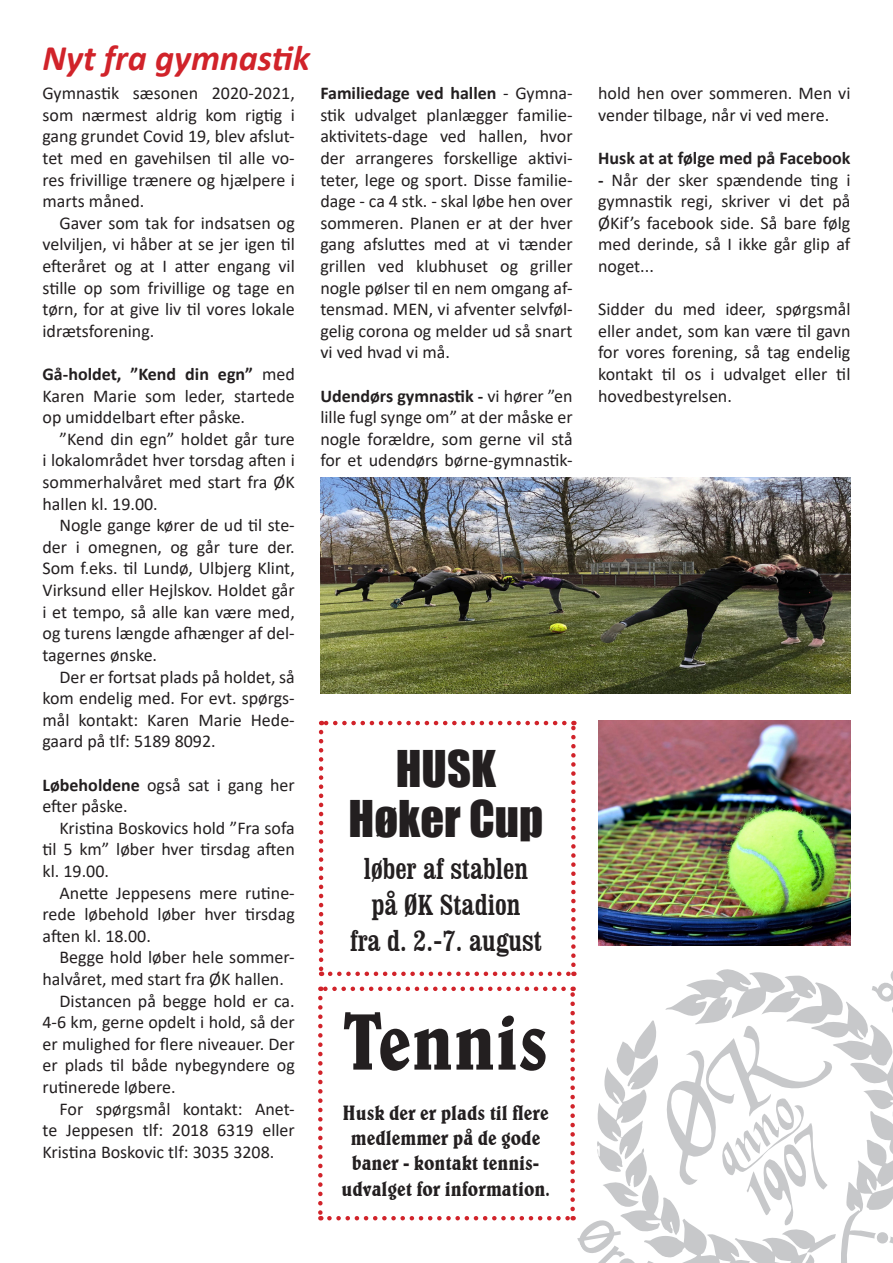
<style>
.page{position:relative;width:893px;height:1263px;background:#fff}
.page>*{position:absolute;margin:0;border:0;box-sizing:border-box;transform-origin:0 0}
.t1{font:condensed 81px "Belwe BT";color:#231f20}
.t2{font:46.5px/49.8px "Impact";color:#231f20;text-align:center}
.t3{font:italic 700 36px "Calibri";color:#d1232a}
.t4{font:condensed 30px/36px "Clarendon BT";color:#231f20;text-align:center}
.t5{font:condensed 21px/25.2px "Belwe BT";color:#231f20;text-align:center}
.t6{font:18px/21.6px "Calibri";color:#231f20;text-align:justify}
.t7{font:700 18px "Calibri";color:#231f20}
.s1{font-weight:700}
</style>
<div class="page">
<img style="left:320px;top:478px;width:530px;height:215px">
<svg style="left:318px;top:721px;width:575px;height:542px"></svg>
<p class="t3" style="left:43px;top:32px;width:269px">Nyt fra gymnastik</p>
<p class="t6" style="left:43px;top:82px;width:254px">Gymnastik sæsonen 2020-2021, som nærmest aldrig kom rigtig i gang grundet Covid 19, blev afslut&shy;tet med en gavehilsen til alle vo&shy;res frivillige trænere og hjælpere i marts måned.</p>
<p class="t6" style="left:43px;top:212px;width:254px;text-indent:17px">Gaver som tak for indsatsen og velviljen, vi håber at se jer igen til efteråret og at I atter engang vil stille op som frivillige og tage en tørn, for at give liv til vores lokale idrætsforening.</p>
<p class="t6" style="left:43px;top:363px;width:254px"><span class="s1">Gå-holdet, ”Kend din egn”</span> med Karen Marie som leder, startede op umiddelbart efter påske.</p>
<p class="t6" style="left:43px;top:428px;width:254px;text-indent:17px">”Kend din egn” holdet går ture i lokalområdet hver torsdag aften i sommerhalvåret med start fra ØK hallen kl. 19.00.</p>
<p class="t6" style="left:43px;top:514px;width:254px;text-indent:17px">Nogle gange kører de ud til ste&shy;der i omegnen, og går ture der.<br>Som f.eks. til Lundø, Ulbjerg Klint, Virksund eller Hejlskov. Holdet går i et tempo, så alle kan være med, og turens længde afhænger af del&shy;tagernes ønske.</p>
<p class="t6" style="left:43px;top:665px;width:254px;text-indent:17px">Der er fortsat plads på holdet, så kom endelig med. For evt. spørgs&shy;mål kontakt: Karen Marie Hede&shy;gaard på tlf: 5189 8092.</p>
<p class="t6" style="left:43px;top:773px;width:254px"><span class="s1">Løbeholdene</span> også sat i gang her efter påske.</p>
<p class="t6" style="left:43px;top:816px;width:254px;text-indent:17px">Kristina Boskovics hold ”Fra sofa til 5 km” løber hver tirsdag aften kl. 19.00.</p>
<p class="t6" style="left:43px;top:881px;width:254px;text-indent:17px">Anette Jeppesens mere rutine&shy;rede løbehold løber hver tirsdag aften kl. 18.00.</p>
<p class="t6" style="left:43px;top:946px;width:254px;text-indent:17px">Begge hold løber hele sommer&shy;halvåret, med start fra ØK hallen.</p>
<p class="t6" style="left:43px;top:989px;width:254px;text-indent:17px">Distancen på begge hold er ca.<br>4-6 km, gerne opdelt i hold, så der er mulighed for flere niveauer. Der er plads til både nybegyndere og rutinerede løbere.</p>
<p class="t6" style="left:43px;top:1097px;width:254px;text-indent:17px">For spørgsmål kontakt: Anet&shy;te Jeppesen tlf: 2018 6319 eller Kristina Boskovic tlf: 3035 3208.</p>
<p class="t6" style="left:320px;top:82px;width:254px"><span class="s1">Familiedage ved hallen</span> - Gymna&shy;stik udvalget planlægger familie&shy;aktivitets-dage ved hallen, hvor der arrangeres forskellige aktivi&shy;teter, lege og sport. Disse familie&shy;dage - ca 4 stk. - skal løbe hen over sommeren. Planen er at der hver gang afsluttes med at vi tænder grillen ved klubhuset og griller nogle pølser til en nem omgang af&shy;tensmad. MEN, vi afventer selvføl&shy;gelig corona og melder ud så snart vi ved hvad vi må.</p>
<p class="t6" style="left:320px;top:384px;width:254px"><span class="s1">Udendørs gymnastik -</span> vi hører ”en lille fugl synge om” at der måske er nogle forældre, som gerne vil stå for et udendørs børne-gymnastik-</p>
<p class="t2" style="left:349px;top:743px;width:196px">HUSK<br>Høker Cup</p>
<p class="t4" style="left:350px;top:850px;width:193px">løber af stablen på ØK Stadion<br>fra d. 2.-7. august</p>
<p class="t1" style="left:343px;top:992px;width:207px">Tennis</p>
<p class="t5" style="left:342px;top:1100px;width:208px">Husk der er plads til flere medlemmer på de gode baner - kontakt tennis-</p>
<p class="t5" style="left:342px;top:1175px;width:210px">udvalget for information.</p>
<p class="t6" style="left:598px;top:82px;width:254px">hold hen over sommeren. Men vi vender tilbage, når vi ved mere.</p>
<p class="t7" style="left:598px;top:145px;width:254px">Husk at at følge med på Facebook</p>
<p class="t6" style="left:598px;top:168px;width:254px"><span class="s1">-</span> Når der sker spændende ting i gymnastik regi, skriver vi det på ØKif’s facebook side. Så bare følg med derinde, så I ikke går glip af noget...</p>
<p class="t6" style="left:598px;top:298px;width:254px">Sidder du med ideer, spørgsmål eller andet, som kan være til gavn for vores forening, så tag endelig kontakt til os i udvalget eller til hovedbestyrelsen.</p>
</div>
